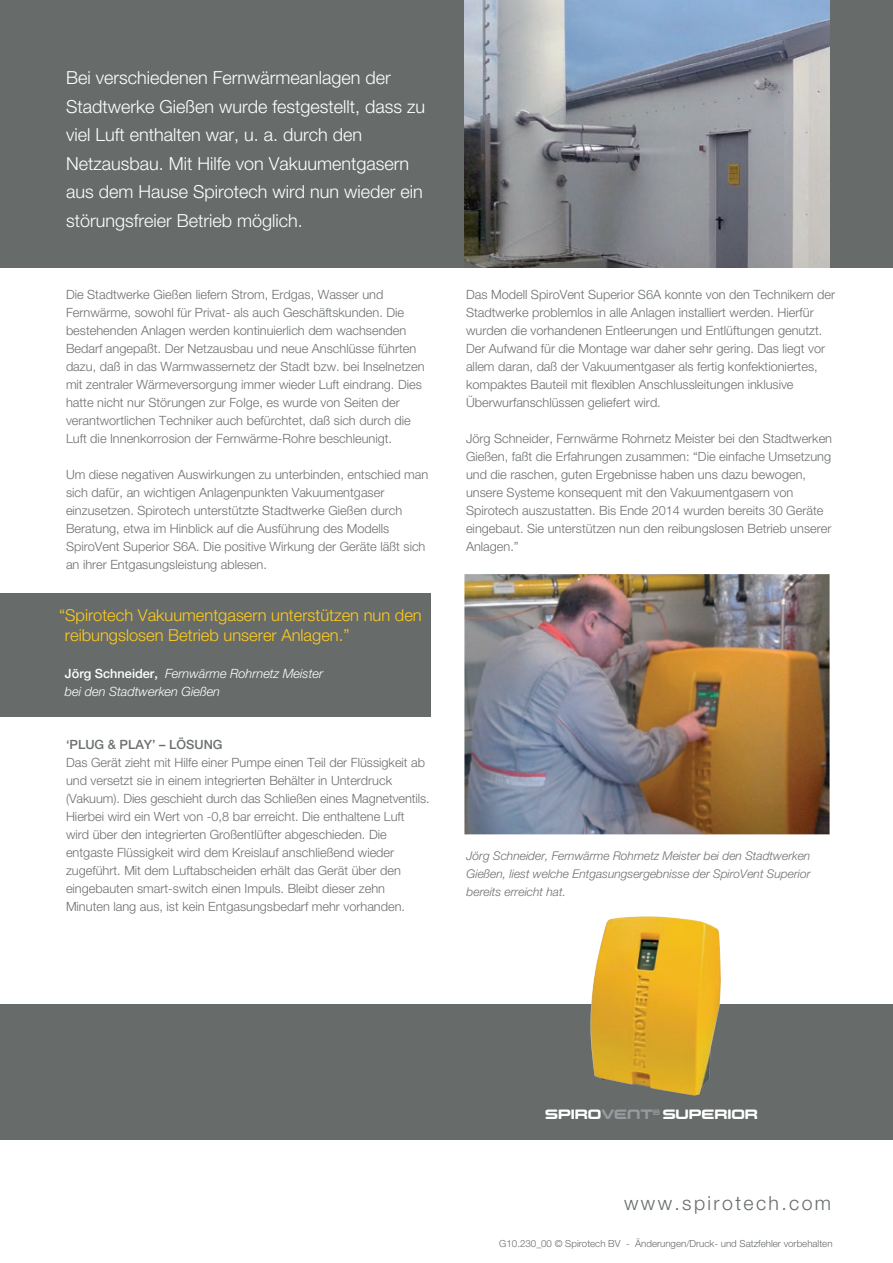
<style>
.page{position:relative;width:893px;height:1263px;background:#fff}
.page>*{position:absolute;margin:0;border:0;box-sizing:border-box;transform-origin:0 0}
.t1{font:300 19.5px "Helvetica Neue LT Std";letter-spacing:.12em;color:#676c6b}
.t2{font:300 18px/28.5px "Helvetica Neue LT Std";color:#fff}
.t3{font:300 16.5px/19.5px "Helvetica Neue LT Std";color:#fecb1c}
.t4{font:13.5px "Controller Five";color:#fff}
.t5{font:300 12.75px/18px "Helvetica Neue LT Std";color:#6c6f70}
.t6{font:italic 300 12.75px/18px "Helvetica Neue LT Std";color:#fff}
.t7{font:500 12.75px "Helvetica Neue LT Std";color:#6c6f70}
.t8{font:italic 300 12px/18px "Helvetica Neue LT Std";color:#6c6f70;text-align:justify}
.t9{font:300 9.75px "Helvetica Neue LT Std";color:#676c6b}
.s1{font-weight:500;font-style:normal}
.s2{color:#979ba0}
</style>
<div class="page">
<div style="left:0;top:0;width:893px;height:268px;background:#676c6b"></div>
<div style="left:0;top:1004px;width:893px;height:136px;background:#676c6b"></div>
<div style="left:0;top:593px;width:431px;height:124px;background:#676c6b"></div>
<img style="left:590px;top:916px;width:131px;height:180px">
<img style="left:464px;top:0;width:366px;height:268px">
<img style="left:464px;top:574px;width:366px;height:260px">
<p class="t2" style="left:66px;top:63px;width:361px">Bei verschiedenen Fernwärmeanlagen der Stadtwerke Gießen wurde festgestellt, dass zu viel Luft enthalten war, u. a. durch den Netzausbau. Mit Hilfe von Vakuumentgasern aus dem Hause Spirotech wird nun wieder ein störungsfreier Betrieb möglich.</p>
<p class="t5" style="left:66px;top:285px;width:360px">Die Stadtwerke Gießen liefern Strom, Erdgas, Wasser und Fernwärme, sowohl für Privat- als auch Geschäftskunden. Die bestehenden Anlagen werden kontinuierlich dem wachsenden Bedarf angepaßt. Der Netzausbau und neue Anschlüsse führten dazu, daß in das Warmwassernetz der Stadt bzw. bei Inselnetzen mit zentraler Wärmeversorgung immer wieder Luft eindrang. Dies hatte nicht nur Störungen zur Folge, es wurde von Seiten der verantwortlichen Techniker auch befürchtet, daß sich durch die Luft die Innenkorrosion der Fernwärme-Rohre beschleunigt.</p>
<p class="t5" style="left:66px;top:465px;width:364px">Um diese negativen Auswirkungen zu unterbinden, entschied man sich dafür, an wichtigen Anlagenpunkten Vakuumentgaser einzusetzen. Spirotech unterstützte Stadtwerke Gießen durch Beratung, etwa im Hinblick auf die Ausführung des Modells SpiroVent Superior S6A. Die positive Wirkung der Geräte läßt sich an ihrer Entgasungsleistung ablesen.</p>
<p class="t3" style="left:65px;top:605px;width:358px;text-indent:-6px">“Spirotech Vakuumentgasern unterstützen nun den reibungslosen Betrieb unserer Anlagen.”</p>
<p class="t6" style="left:65px;top:664px;width:260px"><span class="s1">Jörg Schneider,</span> Fernwärme Rohrnetz Meister bei den Stadtwerken Gießen</p>
<p class="t7" style="left:66px;top:737px;width:158px">‘PLUG &amp; PLAY’ – LÖSUNG</p>
<p class="t5" style="left:66px;top:753px;width:365px">Das Gerät zieht mit Hilfe einer Pumpe einen Teil der Flüssigkeit ab und versetzt sie in einem integrierten Behälter in Unterdruck (Vakuum). Dies geschieht durch das Schließen eines Magnetventils.<br>Hierbei wird ein Wert von -0,8 bar erreicht. Die enthaltene Luft wird über den integrierten Großentlüfter abgeschieden. Die entgaste Flüssigkeit wird dem Kreislauf anschließend wieder zugeführt. Mit dem Luftabscheiden erhält das Gerät über den eingebauten smart-switch einen Impuls. Bleibt dieser zehn Minuten lang aus, ist kein Entgasungsbedarf mehr vorhanden.</p>
<p class="t5" style="left:466px;top:285px;width:371px">Das Modell SpiroVent Superior S6A konnte von den Technikern der Stadtwerke problemlos in alle Anlagen installiert werden. Hierfür wurden die vorhandenen Entleerungen und Entlüftungen genutzt.<br>Der Aufwand für die Montage war daher sehr gering. Das liegt vor allem daran, daß der Vakuumentgaser als fertig konfektioniertes, kompaktes Bauteil mit flexiblen Anschlussleitungen inklusive Überwurfanschlüssen geliefert wird.</p>
<p class="t5" style="left:466px;top:429px;width:368px">Jörg Schneider, Fernwärme Rohrnetz Meister bei den Stadtwerken Gießen, faßt die Erfahrungen zusammen: “Die einfache Umsetzung und die raschen, guten Ergebnisse haben uns dazu bewogen, unsere Systeme konsequent mit den Vakuumentgasern von Spirotech auszustatten. Bis Ende 2014 wurden bereits 30 Geräte eingebaut. Sie unterstützen nun den reibungslosen Betrieb unserer Anlagen.”</p>
<p class="t8" style="left:467px;top:847px;width:345px">Jörg Schneider, Fernwärme Rohrnetz Meister bei den Stadtwerken Gießen, liest welche Entgasungsergebnisse der SpiroVent Superior bereits erreicht hat.</p>
<p class="t4" style="left:545px;top:1106px;width:214px">SPIRO<span class="s2">VENT</span><sup>®</sup> SUPERIOR</p>
<h1 class="t1" style="left:624px;top:1191px;width:209px">www.spirotech.com</h1>
<p class="t9" style="left:499px;top:1237px;width:335px">G10.230_00 © Spirotech BV - Änderungen/Druck- und Satzfehler vorbehalten</p>
</div>
